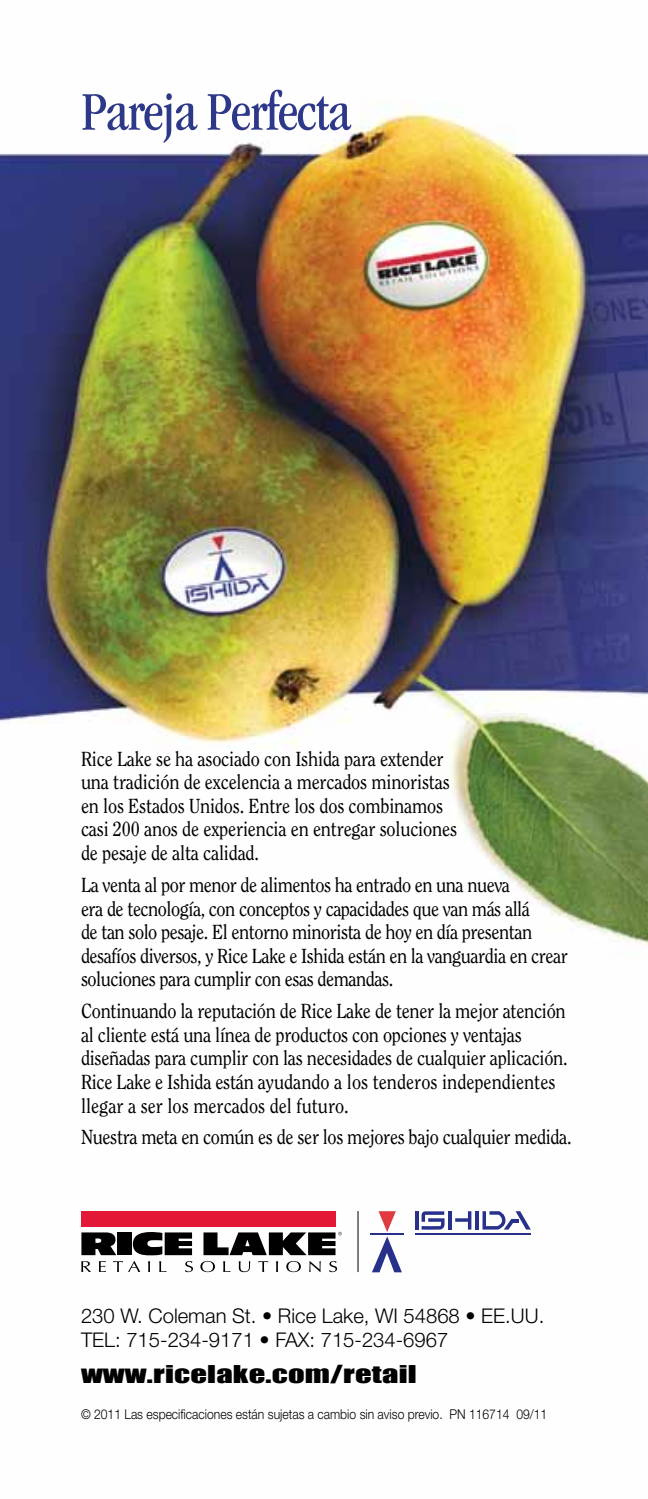
<style>
.page{position:relative;width:648px;height:1499px;background:#fff}
.page>*{position:absolute;margin:0;border:0;box-sizing:border-box;transform-origin:0 0}
.t1{font:condensed 56.25px "ITC Garamond Std";letter-spacing:-.025em;color:#2e3889}
.t2{font:22.5px "Impact";letter-spacing:.005em;color:#000;scale:1.45 1}
.t3{font:20.25px/23.6px "Clearface Std";letter-spacing:-.015em;color:#000;scale:.9 1}
.t4{font:300 20.25px/24.3px "Helvetica Neue LT Std";color:#000}
.t5{font:300 13.5px "Helvetica Neue LT Std";color:#000;scale:.9 1}
</style>
<div class="page">
<img style="left:0;top:106px;width:648px;height:1167px">
<hr style="left:415px;top:1233px;width:116px;height:2px;background:#27318b">
<hr style="left:370px;top:1233px;width:34px;height:2px;background:#27318b">
<svg style="left:372px;top:1211px;width:30px;height:61px"></svg>
<hr style="left:415px;top:1211px;width:4px;height:18px;background:#27318b">
<svg style="left:422px;top:1211px;width:23px;height:18px"></svg>
<hr style="left:448px;top:1211px;width:4px;height:18px;background:#27318b">
<svg style="left:455px;top:1211px;width:16px;height:18px"></svg>
<hr style="left:475px;top:1211px;width:3px;height:18px;background:#27318b">
<svg style="left:483px;top:1211px;width:48px;height:18px"></svg>
<div style="left:81px;top:1211px;width:255px;height:16px;background:#e31837"></div>
<svg style="left:81px;top:1232px;width:35px;height:23px"></svg>
<div style="left:118px;top:1232px;width:14px;height:23px;background:#000"></div>
<svg style="left:133px;top:1231px;width:59px;height:24px"></svg>
<svg style="left:81px;top:1261px;width:10px;height:11px"></svg>
<svg style="left:99px;top:1261px;width:7px;height:11px"></svg>
<svg style="left:113px;top:1261px;width:27px;height:11px"></svg>
<svg style="left:148px;top:1261px;width:2px;height:11px"></svg>
<svg style="left:159px;top:1261px;width:7px;height:11px"></svg>
<svg style="left:185px;top:1261px;width:8px;height:11px"></svg>
<svg style="left:200px;top:1261px;width:15px;height:11px"></svg>
<svg style="left:223px;top:1261px;width:7px;height:11px"></svg>
<svg style="left:239px;top:1261px;width:11px;height:11px"></svg>
<svg style="left:258px;top:1261px;width:10px;height:11px"></svg>
<svg style="left:276px;top:1261px;width:2px;height:11px"></svg>
<svg style="left:286px;top:1261px;width:15px;height:11px"></svg>
<svg style="left:309px;top:1261px;width:12px;height:11px"></svg>
<svg style="left:329px;top:1261px;width:8px;height:11px"></svg>
<hr style="left:358px;top:1211px;width:1px;height:61px;background:#000">
<svg style="left:203px;top:1231px;width:139px;height:24px"></svg>
<h1 class="t1" style="left:81px;top:81px;width:272px">Pareja Perfecta</h1>
<p class="t3" style="left:81px;top:746px;width:419px">Rice Lake se ha asociado con Ishida para extender una tradición de excelencia a mercados minoristas en los Estados Unidos. Entre los dos combinamos casi 200 anos de experiencia en entregar soluciones de pesaje de alta calidad.</p>
<p class="t3" style="left:81px;top:873px;width:543px">La venta al por menor de alimentos ha entrado en una nueva<br>era de tecnología, con conceptos y capacidades que van más allá<br>de tan solo pesaje. El entorno minorista de hoy en día presentan desafíos diversos, y Rice Lake e Ishida están en la vanguardia en crear soluciones para cumplir con esas demandas.</p>
<p class="t3" style="left:81px;top:999px;width:542px">Continuando la reputación de Rice Lake de tener la mejor atención al cliente está una línea de productos con opciones y ventajas diseñadas para cumplir con las necesidades de cualquier aplicación.<br>Rice Lake e Ishida están ayudando a los tenderos independientes llegar a ser los mercados del futuro.</p>
<p class="t3" style="left:81px;top:1125px;width:547px">Nuestra meta en común es de ser los mejores bajo cualquier medida.</p>
<p class="t4" style="left:81px;top:1303px;width:465px">230 W. Coleman St. • Rice Lake, WI 54868 • EE.UU.<br>TEL: 715-234-9171 • FAX: 715-234-6967</p>
<p class="t2" style="left:81px;top:1357px;width:233px">www.ricelake.com/retail</p>
<p class="t5" style="left:81px;top:1405px;width:520px">© 2011 Las especificaciones están sujetas a cambio sin aviso previo. PN 116714 09/11</p>
</div>
